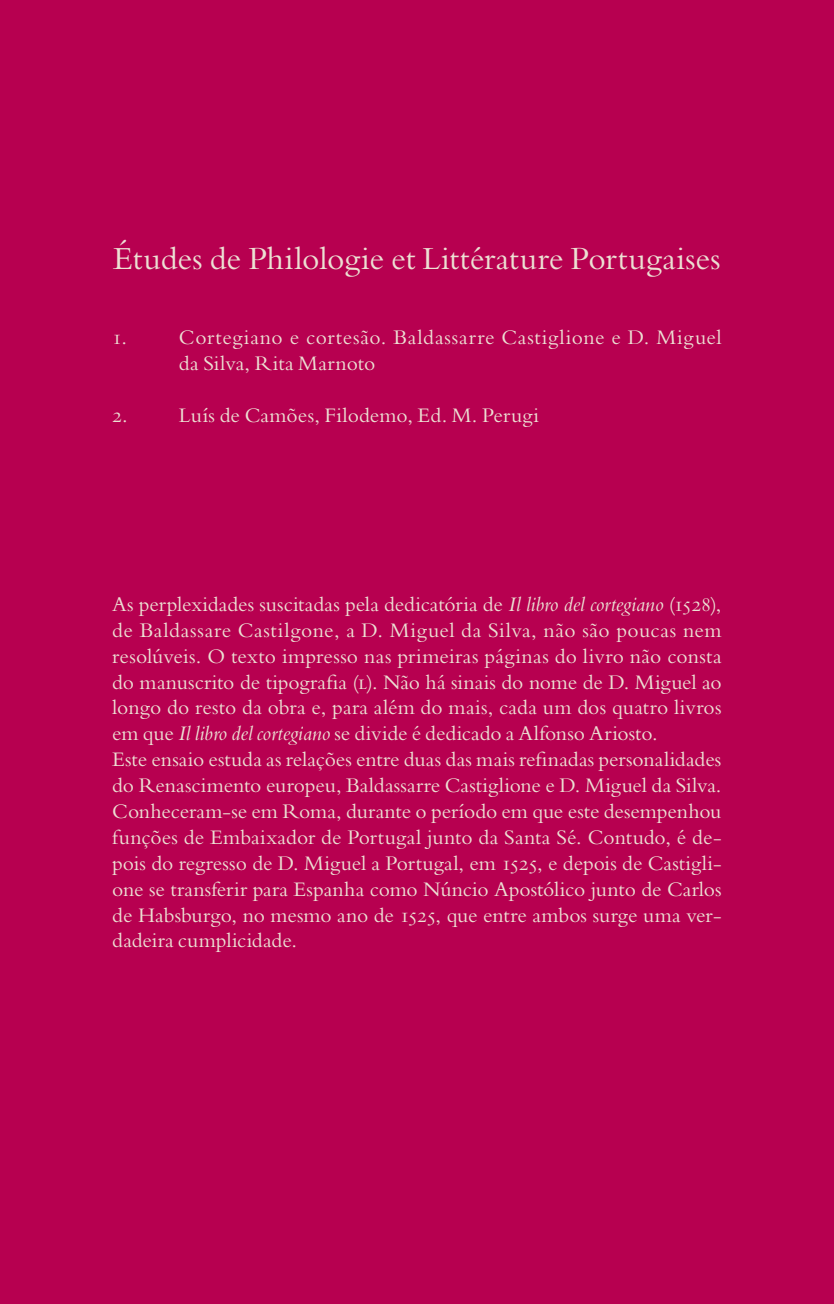
<style>
.page{position:relative;width:834px;height:1304px;background:#fff}
.page>*{position:absolute;margin:0;border:0;box-sizing:border-box;transform-origin:0 0}
.t1{font:33.6px "Bembo Std";color:#ece0d3}
.t2{font:21.6px/25.8px "Bembo Std";letter-spacing:.005em;color:#ece0d3}
.t3{font:21.6px/25.8px "Bembo Std";letter-spacing:.03em;color:#ece0d3}
.s1{font-style:italic}
</style>
<div class="page">
<div style="left:0;top:0;width:833px;height:1304px;background:#b70050"></div>
<h1 class="t1" style="left:113px;top:239px;width:609px">Études de Philologie et Littérature Portugaises</h1>
<p class="t2" style="left:112px;top:324px;width:16px">1.</p>
<p class="t2" style="left:112px;top:402px;width:17px">2.</p>
<p class="t3" style="left:179px;top:324px;width:544px">Cortegiano e cortesão. Baldassarre Castiglione e D. Miguel da Silva, Rita Marnoto</p>
<p class="t2" style="left:179px;top:402px;width:361px">Luís de Camões, Filodemo, Ed. M. Perugi</p>
<p class="t2" style="left:112px;top:591px;width:611px">As perplexidades suscitadas pela dedicatória de <span class="s1">Il libro del cortegiano</span> (1528), de Baldassare Castilgone, a D. Miguel da Silva, não são poucas nem resolúveis. O texto impresso nas primeiras páginas do livro não consta do manuscrito de tipografia (l). Não há sinais do nome de D. Miguel ao longo do resto da obra e, para além do mais, cada um dos quatro livros em que <span class="s1">Il libro del cortegiano</span> se divide é dedicado a Alfonso Ariosto.<br>Este ensaio estuda as relações entre duas das mais refinadas personalidades do Renascimento europeu, Baldassarre Castiglione e D. Miguel da Silva.<br>Conheceram-se em Roma, durante o período em que este desempenhou funções de Embaixador de Portugal junto da Santa Sé. Contudo, é de&shy;pois do regresso de D. Miguel a Portugal, em 1525, e depois de Castigli&shy;one se transferir para Espanha como Núncio Apostólico junto de Carlos de Habsburgo, no mesmo ano de 1525, que entre ambos surge uma ver&shy;dadeira cumplicidade.</p>
</div>
